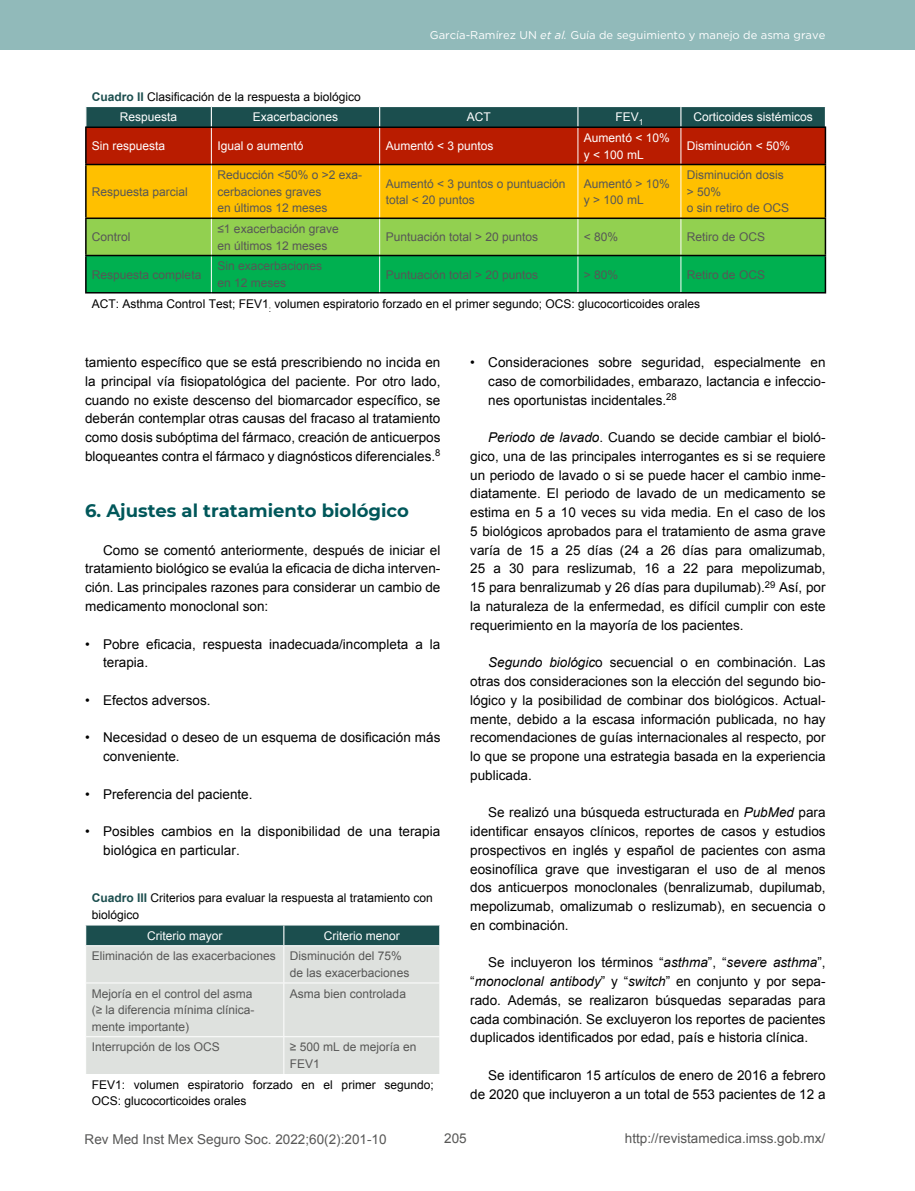
<style>
.page{position:relative;width:915px;height:1191px;background:#fff}
.page>*{position:absolute;margin:0;border:0;box-sizing:border-box;transform-origin:0 0}
.t1{font:700 18px "Montserrat";color:#01575a}
.t2{font:13.5px/18.8px "Arial";color:#000;text-align:justify}
.t3{font:13.5px "Arial";color:#575756}
.t4{font:12px/16.5px "Arial";color:#575756}
.t5{font:12px/16.5px "Arial";color:#000}
.t6{font:12px/16.5px "Arial";color:#fff}
.t7{font:11.25px "Gotham";color:#fff}
.s1{font-style:italic}
.s2{font-weight:700;color:#1b4e4e}
.s3{color:#fff}
</style>
<div class="page">
<div style="left:0;top:0;width:914px;height:50px;background:#91baba"></div>
<div style="left:86px;top:946px;width:353px;height:128px;background:#dee1de"></div>
<hr style="left:283px;top:946px;width:1px;height:36px;background:#fff">
<hr style="left:283px;top:983px;width:1px;height:53px;background:#fff">
<hr style="left:283px;top:1037px;width:1px;height:37px;background:#fff">
<hr style="left:85px;top:982px;width:199px;height:1px;background:#fff">
<hr style="left:284px;top:982px;width:156px;height:1px;background:#fff">
<hr style="left:85px;top:1036px;width:199px;height:1px;background:#fff">
<hr style="left:284px;top:1036px;width:156px;height:1px;background:#fff">
<div style="left:85px;top:925px;width:355px;height:20px;background:#1b4e4e"></div>
<svg style="left:85px;top:106px;width:740px;height:186px;background:#91942d"></svg>
<hr style="left:85px;top:126px;width:126px;height:2px;background:#000">
<hr style="left:85px;top:128px;width:2px;height:36px;background:#000">
<hr style="left:211px;top:126px;width:168px;height:2px;background:#000">
<hr style="left:379px;top:126px;width:198px;height:2px;background:#000">
<hr style="left:577px;top:126px;width:103px;height:2px;background:#000">
<hr style="left:680px;top:126px;width:145px;height:2px;background:#000">
<hr style="left:824px;top:128px;width:1px;height:36px;background:#000">
<hr style="left:85px;top:164px;width:126px;height:1px;background:#000">
<hr style="left:85px;top:165px;width:2px;height:52px;background:#000">
<hr style="left:211px;top:164px;width:168px;height:1px;background:#000">
<hr style="left:379px;top:164px;width:198px;height:1px;background:#000">
<hr style="left:577px;top:164px;width:103px;height:1px;background:#000">
<hr style="left:680px;top:164px;width:145px;height:1px;background:#000">
<hr style="left:824px;top:165px;width:1px;height:52px;background:#000">
<hr style="left:85px;top:217px;width:126px;height:2px;background:#000">
<hr style="left:85px;top:219px;width:2px;height:36px;background:#000">
<hr style="left:211px;top:217px;width:168px;height:2px;background:#000">
<hr style="left:379px;top:217px;width:198px;height:2px;background:#000">
<hr style="left:577px;top:217px;width:103px;height:2px;background:#000">
<hr style="left:680px;top:217px;width:145px;height:2px;background:#000">
<hr style="left:824px;top:219px;width:1px;height:36px;background:#000">
<hr style="left:85px;top:255px;width:126px;height:1px;background:#000">
<hr style="left:85px;top:256px;width:2px;height:36px;background:#000">
<hr style="left:211px;top:255px;width:168px;height:1px;background:#000">
<hr style="left:379px;top:255px;width:198px;height:1px;background:#000">
<hr style="left:577px;top:255px;width:103px;height:1px;background:#000">
<hr style="left:680px;top:255px;width:145px;height:1px;background:#000">
<hr style="left:824px;top:256px;width:1px;height:36px;background:#000">
<hr style="left:85px;top:292px;width:126px;height:1px;background:#000">
<hr style="left:211px;top:292px;width:168px;height:1px;background:#000">
<hr style="left:379px;top:292px;width:198px;height:1px;background:#000">
<hr style="left:577px;top:292px;width:103px;height:1px;background:#000">
<hr style="left:680px;top:292px;width:145px;height:1px;background:#000">
<p class="t7" style="left:430px;top:28px;width:397px">García-Ramírez UN <span class="s1">et al.</span> Guía de seguimiento y manejo de asma grave</p>
<p class="t5" style="left:120px;top:86px;width:242px;line-height:20.7px;text-indent:-28px"><span class="s2">Cuadro II</span> Clasificación de la respuesta a biológico<br><span class="s3">Respuesta</span></p>
<p class="t6" style="left:253px;top:109px;width:87px">Exacerbaciones</p>
<p class="t6" style="left:466px;top:109px;width:25px">ACT</p>
<p class="t6" style="left:615px;top:109px;width:30px">FEV<sub>1</sub></p>
<p class="t6" style="left:693px;top:109px;width:121px">Corticoides sistémicos</p>
<p class="t6" style="left:92px;top:138px;width:75px">Sin respuesta</p>
<p class="t6" style="left:217px;top:138px;width:88px">Igual o aumentó</p>
<p class="t6" style="left:385px;top:138px;width:109px">Aumentó &lt; 3 puntos</p>
<p class="t6" style="left:583px;top:130px;width:87px">Aumentó &lt; 10% y &lt; 100 mL</p>
<p class="t6" style="left:686px;top:138px;width:105px">Disminución &lt; 50%</p>
<p class="t4" style="left:92px;top:183px;width:98px">Respuesta parcial</p>
<p class="t4" style="left:217px;top:167px;width:146px">Reducción &lt;50% o &gt;2 exa&shy;cerbaciones graves<br>en últimos 12 meses</p>
<p class="t4" style="left:385px;top:175px;width:181px">Aumentó &lt; 3 puntos o puntuación total &lt; 20 puntos</p>
<p class="t4" style="left:583px;top:175px;width:87px">Aumentó &gt; 10% y &gt; 100 mL</p>
<p class="t4" style="left:686px;top:167px;width:104px">Disminución dosis &gt; 50%<br>o sin retiro de OCS</p>
<p class="t4" style="left:92px;top:229px;width:40px">Control</p>
<p class="t4" style="left:217px;top:221px;width:123px">≤1 exacerbación grave en últimos 12 meses</p>
<p class="t4" style="left:385px;top:229px;width:154px">Puntuación total &gt; 20 puntos</p>
<p class="t4" style="left:583px;top:229px;width:36px">&lt; 80%</p>
<p class="t4" style="left:686px;top:229px;width:80px">Retiro de OCS</p>
<p class="t4" style="left:92px;top:266px;width:111px">Respuesta completa</p>
<p class="t4" style="left:217px;top:258px;width:106px">Sin exacerbaciones en 12 meses</p>
<p class="t4" style="left:385px;top:266px;width:154px">Puntuación total &gt; 20 puntos</p>
<p class="t4" style="left:583px;top:266px;width:36px">&gt; 80%</p>
<p class="t4" style="left:686px;top:266px;width:80px">Retiro de OCS</p>
<p class="t5" style="left:92px;top:295px;width:609px">ACT: Asthma Control Test; FEV1<sub>:</sub> volumen espiratorio forzado en el primer segundo; OCS: glucocorticoides orales</p>
<p class="t2" style="left:85px;top:353px;width:357px">tamiento específico que se está prescribiendo no incida en la principal vía fisiopatológica del paciente. Por otro lado, cuando no existe descenso del biomarcador específico, se deberán contemplar otras causas del fracaso al tratamiento como dosis subóptima del fármaco, creación de anticuerpos bloqueantes contra el fármaco y diagnósticos diferenciales.<sup>8</sup></p>
<h1 class="t1" style="left:85px;top:498px;width:325px">6. Ajustes al tratamiento biológico</h1>
<p class="t2" style="left:85px;top:541px;width:357px;text-indent:18px">Como se comentó anteriormente, después de iniciar el tratamiento biológico se evalúa la eficacia de dicha interven&shy;ción. Las principales razones para considerar un cambio de medicamento monoclonal son:</p>
<p class="t2" style="left:103px;top:634px;width:339px;text-indent:-18px">• Pobre eficacia, respuesta inadecuada/incompleta a la terapia.</p>
<p class="t2" style="left:85px;top:691px;width:127px">• Efectos adversos.</p>
<p class="t2" style="left:103px;top:728px;width:339px;text-indent:-18px">• Necesidad o deseo de un esquema de dosificación más conveniente.</p>
<p class="t2" style="left:85px;top:784px;width:169px">• Preferencia del paciente.</p>
<p class="t2" style="left:103px;top:822px;width:338px;text-indent:-18px">• Posibles cambios en la disponibilidad de una terapia biológica en particular.</p>
<p class="t5" style="left:92px;top:890px;width:342px"><span class="s2">Cuadro III</span> Criterios para evaluar la respuesta al tratamiento con biológico</p>
<p class="t6" style="left:147px;top:927px;width:77px">Criterio mayor</p>
<p class="t6" style="left:324px;top:927px;width:78px">Criterio menor</p>
<p class="t4" style="left:290px;top:948px;width:121px;text-indent:-198px">Eliminación de las exacerbaciones Disminución del 75% de las exacerbaciones</p>
<p class="t4" style="left:92px;top:985px;width:164px">Mejoría en el control del asma (≥ la diferencia mínima clínica&shy;mente importante)</p>
<p class="t4" style="left:290px;top:985px;width:118px">Asma bien controlada</p>
<p class="t4" style="left:92px;top:1039px;width:130px">Interrupción de los OCS</p>
<p class="t4" style="left:290px;top:1039px;width:128px">≥ 500 mL de mejoría en<br>FEV1</p>
<p class="t5" style="left:92px;top:1076px;width:343px">FEV1: volumen espiratorio forzado en el primer segundo;<br>OCS: glucocorticoides orales</p>
<p class="t2" style="left:488px;top:353px;width:339px;text-indent:-18px">• Consideraciones sobre seguridad, especialmente en caso de comorbilidades, embarazo, lactancia e infeccio&shy;nes oportunistas incidentales.<sup>28</sup></p>
<p class="t2" style="left:470px;top:428px;width:357px;text-indent:18px"><span class="s1">Periodo de lavado</span>. Cuando se decide cambiar el bioló&shy;gico, una de las principales interrogantes es si se requiere un periodo de lavado o si se puede hacer el cambio inme&shy;diatamente. El periodo de lavado de un medicamento se estima en 5 a 10 veces su vida media. En el caso de los 5 biológicos aprobados para el tratamiento de asma grave varía de 15 a 25 días (24 a 26 días para omalizumab, 25 a 30 para reslizumab, 16 a 22 para mepolizumab, 15 para benralizumab y 26 días para dupilumab).<sup>29</sup> Así, por la naturaleza de la enfermedad, es difícil cumplir con este requerimiento en la mayoría de los pacientes.</p>
<p class="t2" style="left:470px;top:653px;width:357px;text-indent:18px"><span class="s1">Segundo biológic</span>o secuencial o en combinación. Las otras dos consideraciones son la elección del segundo bio&shy;lógico y la posibilidad de combinar dos biológicos. Actual&shy;mente, debido a la escasa información publicada, no hay recomendaciones de guías internacionales al respecto, por lo que se propone una estrategia basada en la experiencia publicada.</p>
<p class="t2" style="left:470px;top:803px;width:357px;text-indent:18px">Se realizó una búsqueda estructurada en <span class="s1">PubMed</span> para identificar ensayos clínicos, reportes de casos y estudios prospectivos en inglés y español de pacientes con asma eosinofílica grave que investigaran el uso de al menos dos anticuerpos monoclonales (benralizumab, dupilumab, mepolizumab, omalizumab o reslizumab), en secuencia o en combinación.</p>
<p class="t2" style="left:470px;top:953px;width:357px;text-indent:18px">Se incluyeron los términos “<span class="s1">asthma</span>”, “<span class="s1">severe asthma</span>”, “<span class="s1">monoclonal antibody</span>” y “<span class="s1">switch</span>” en conjunto y por sepa&shy;rado. Además, se realizaron búsquedas separadas para cada combinación. Se excluyeron los reportes de pacientes duplicados identificados por edad, país e historia clínica.</p>
<p class="t2" style="left:470px;top:1066px;width:357px;text-align:right">Se identificaron 15 artículos de enero de 2016 a febrero de 2020 que incluyeron a un total de 553 pacientes de 12 a</p>
<p class="t3" style="left:85px;top:1130px;width:303px">Rev Med Inst Mex Seguro Soc. 2022;60(2):201-10</p>
<p class="t3" style="left:444px;top:1129px;width:24px">205</p>
<p class="t3" style="left:624px;top:1129px;width:202px">http://revistamedica.imss.gob.mx/</p>
</div>
